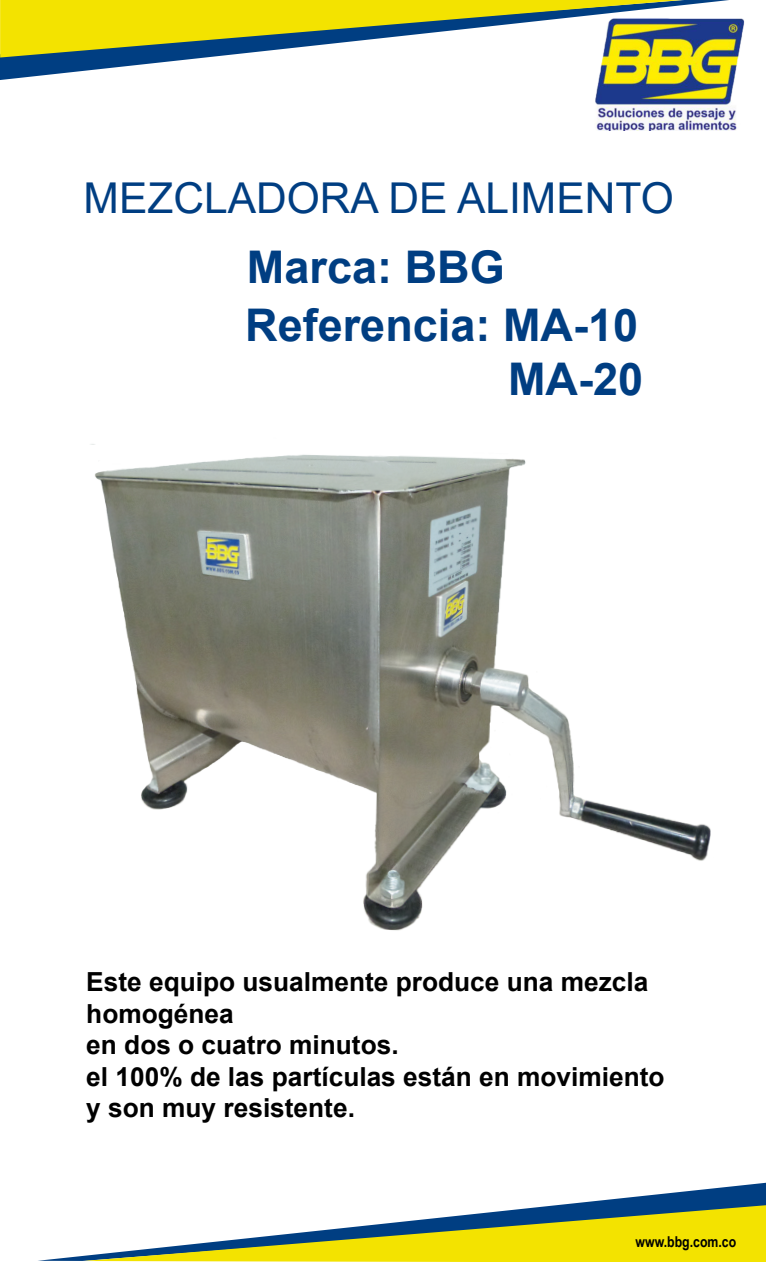
<style>
.page{position:relative;width:766px;height:1262px;background:#fff}
.page>*{position:absolute;margin:0;border:0;box-sizing:border-box;transform-origin:0 0}
.t1{font:700 45px/54px "Arial";color:#003e82;text-align:right}
.t2{font:42.5px "Arial";color:#003e82}
.t3{font:700 26.25px/31.5px "Arial";color:#000}
.t4{font:700 15px "Arial Narrow";color:#000}
</style>
<div class="page">
<svg style="left:0;top:0;width:729px;height:80px"></svg>
<svg style="left:0;top:0;width:682px;height:58px;fill:#f3e300"></svg>
<svg style="left:45px;top:1182px;width:720px;height:78px"></svg>
<svg style="left:84px;top:1205px;width:681px;height:56px"></svg>
<img style="left:592px;top:17px;width:152px;height:114px">
<img style="left:90px;top:444px;width:621px;height:487px">
<h2 class="t2" style="left:84px;top:169px;width:591px">MEZCLADORA DE ALIMENTO</h2>
<h1 class="t1" style="left:247px;top:240px;width:259px">Marca: BBG</h1>
<h1 class="t1" style="left:245px;top:299px;width:399px">Referencia: MA-10<br>MA-20</h1>
<p class="t3" style="left:86px;top:966px;width:579px">Este equipo usualmente produce una mezcla homogénea<br>en dos o cuatro minutos.<br>el 100% de las partículas están en movimiento y son muy resistente.</p>
<p class="t4" style="left:635px;top:1230px;width:102px">www.bbg.com.co</p>
</div>
